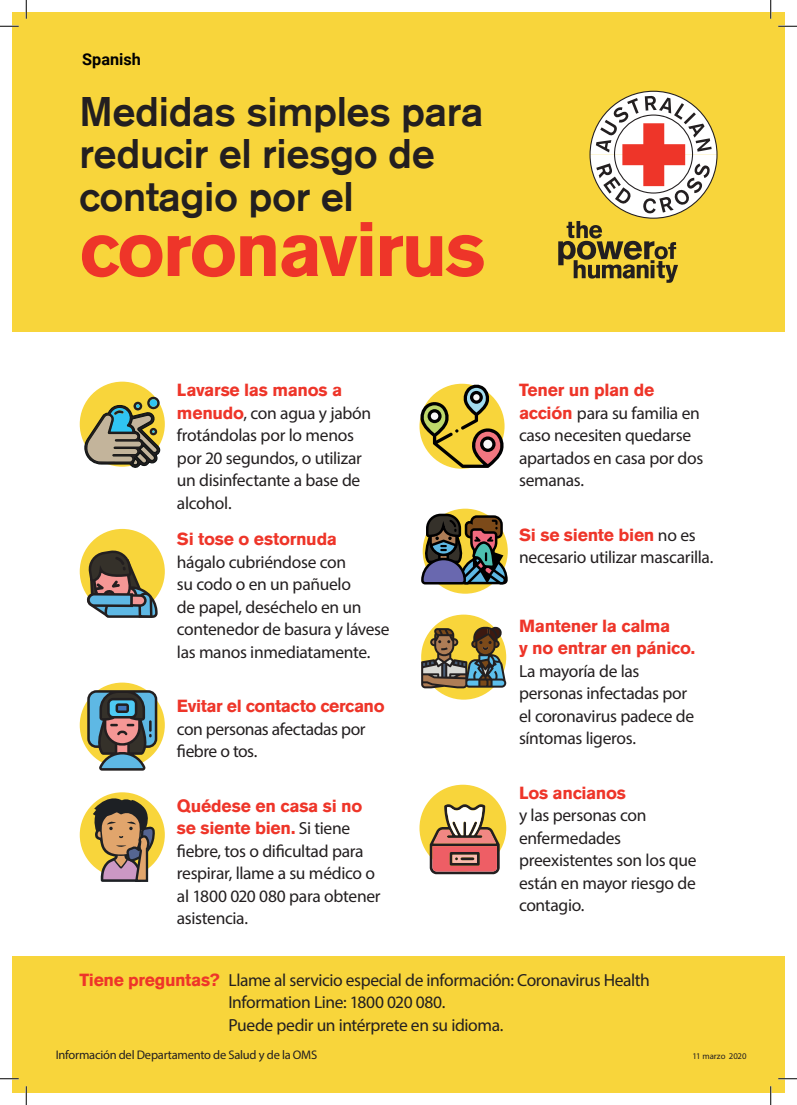
<style>
.page{position:relative;width:797px;height:1105px;background:#fff}
.page>*{position:absolute;margin:0;border:0;box-sizing:border-box;transform-origin:0 0}
.t1{font:700 76.25px "Akzidenz Grotesk BE";letter-spacing:-.03em;color:#ee3529}
.t2{font:500 41.25px/42.5px "Akzidenz Grotesk BE";letter-spacing:-.01em;color:#231f20}
.t3{font:17.5px/22.5px "Myriad Pro";letter-spacing:-.02em;color:#231f20}
.t4{font:700 16.25px "Roboto";color:#000001}
.t5{font:12.5px "Myriad Pro";letter-spacing:-.02em;color:#231f20}
.t6{font:8.75px "Myriad Pro";letter-spacing:-.005em;color:#231f20}
.s1{font-family:"Akzidenz Grotesk BE";font-weight:700;color:#ee3529}
</style>
<div class="page">
<div style="left:12px;top:12px;width:773px;height:320px;background:#f8d53b"></div>
<div style="left:12px;top:956px;width:773px;height:137px;background:#f8d53b"></div>
<svg style="left:558px;top:91px;width:159px;height:192px"></svg>
<div style="left:80px;top:382px;width:85px;height:85px;background:#f8d53b;border-radius:50%"></div>
<svg style="left:84px;top:396px;width:77px;height:72px"></svg>
<div style="left:80px;top:529px;width:85px;height:85px;background:#f8d53b;border-radius:50%"></div>
<svg style="left:86px;top:549px;width:73px;height:69px"></svg>
<div style="left:421px;top:615px;width:85px;height:85px;background:#f8d53b;border-radius:50%"></div>
<svg style="left:421px;top:626px;width:85px;height:62px"></svg>
<div style="left:80px;top:683px;width:85px;height:85px;background:#f8d53b;border-radius:50%"></div>
<svg style="left:419px;top:384px;width:86px;height:84px"></svg>
<svg style="left:421px;top:512px;width:87px;height:82px;background:#797460"></svg>
<div style="left:419px;top:785px;width:87px;height:86px;background:#f8d53b;border-radius:50%"></div>
<svg style="left:430px;top:804px;width:69px;height:70px"></svg>
<div style="left:80px;top:792px;width:85px;height:85px;background:#f8d53b;border-radius:50%"></div>
<svg style="left:87px;top:690px;width:70px;height:192px"></svg>
<svg style="left:0;top:25px;width:19px;height:2px"></svg>
<svg style="left:778px;top:25px;width:19px;height:2px"></svg>
<svg style="left:0;top:1078px;width:19px;height:1px"></svg>
<svg style="left:778px;top:1078px;width:19px;height:1px"></svg>
<svg style="left:25px;top:0;width:2px;height:19px"></svg>
<svg style="left:25px;top:1086px;width:2px;height:19px"></svg>
<svg style="left:770px;top:0;width:1px;height:19px"></svg>
<svg style="left:770px;top:1086px;width:1px;height:19px"></svg>
<h1 class="t4" style="left:82px;top:47px;width:60px">Spanish</h1>
<p class="t2" style="left:79px;top:90px;width:405px">Medidas simples para reducir el riesgo de contagio por el</p>
<p class="t1" style="left:79px;top:205px;width:407px">coronavirus</p>
<p class="t3" style="left:177px;top:379px;width:196px"><span class="s1">Lavarse las manos a menudo</span>, con agua y jabón frotándolas por lo menos por 20 segundos, o utilizar un disinfectante a base de alcohol.</p>
<p class="t3" style="left:177px;top:528px;width:214px"><span class="s1">Si tose o estornuda </span>hágalo cubriéndose con<br>su codo o en un pañuelo<br>de papel, deséchelo en un contenedor de basura y lávese las manos inmediatamente.</p>
<p class="t3" style="left:177px;top:695px;width:209px"><span class="s1">Evitar el contacto cercano </span>con personas afectadas por fiebre o tos.</p>
<p class="t3" style="left:177px;top:794px;width:205px"><span class="s1">Quédese en casa si no se siente bien.</span> Si tiene fiebre, tos o dificultad para respirar, llame a su médico o al 1800 020 080 para obtener asistencia.</p>
<p class="t3" style="left:519px;top:379px;width:186px"><span class="s1">Tener un plan de acción</span> para su familia en caso necesiten quedarse apartados en casa por dos semanas.</p>
<p class="t3" style="left:519px;top:523px;width:196px"><span class="s1">Si se siente bien</span> no es necesario utilizar mascarilla.</p>
<p class="t3" style="left:519px;top:614px;width:178px"><span class="s1">Mantener la calma<br>y no entrar en pánico.<br></span>La mayoría de las personas infectadas por el coronavirus padece de síntomas ligeros.</p>
<p class="t3" style="left:519px;top:781px;width:179px"><span class="s1">Los ancianos<br></span>y las personas con enfermedades preexistentes son los que están en mayor riesgo de contagio.</p>
<p class="t3" style="left:228px;top:968px;width:423px;text-indent:-149px"><span class="s1">Tiene preguntas?</span> Llame al servicio especial de información: Coronavirus Health<br>Information Line: 1800 020 080.<br>Puede pedir un intérprete en su idioma.</p>
<p class="t5" style="left:56px;top:1047px;width:263px">Información del Departamento de Salud y de la OMS</p>
<p class="t6" style="left:692px;top:1050px;width:56px">11 marzo 2020</p>
</div>
